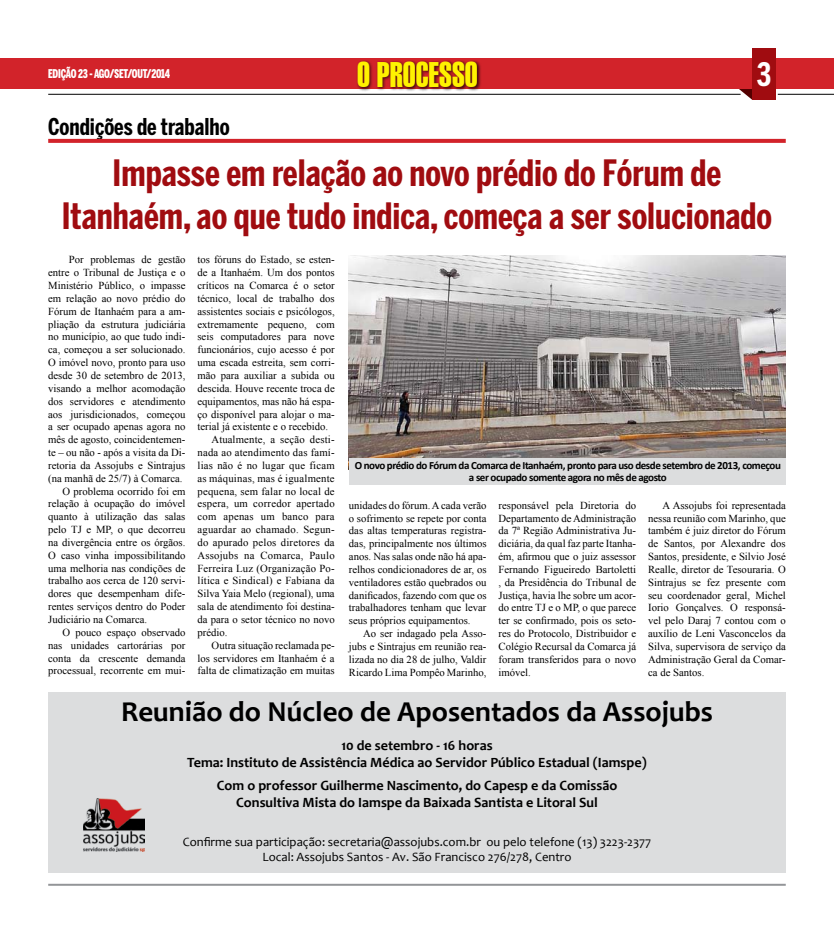
<style>
.page{position:relative;width:834px;height:933px;background:#fff}
.page>*{position:absolute;margin:0;border:0;box-sizing:border-box;transform-origin:0 0}
.t1{font:700 36px/43.2px "Benton Sans Comp";color:#a00c10;text-align:center}
.t2{font:34.7px "Swiss 911 BT Extra Compressed";color:#fff200}
.t3{font:700 32px "Benton Sans Comp";color:#fff}
.t4{font:700 29px "Candara";color:#000}
.t5{font:700 23px "Benton Sans Comp";color:#000}
.t6{font:700 14.2px/17px "Candara";color:#000;text-align:center}
.t7{font:12.7px/15.2px "Candara";color:#000;text-align:center}
.t8{font:900 12px "Benton Sans Comp";letter-spacing:-.02em;color:#fff;scale:.9 1}
.t9{font:700 11px/12.1px "Calibri";letter-spacing:-.04em;color:#000;text-align:center}
.t10{font:10.7px/12.8px "Times New Roman";color:#000;text-align:justify}
.t11{font:10.7px "Times New Roman";letter-spacing:.02em;color:#000}
</style>
<div class="page">
<div style="left:0;top:59px;width:20px;height:30px;background:#d2232a"></div>
<svg style="left:715px;top:89px;width:37px;height:11px"></svg>
<div style="left:20px;top:59px;width:813px;height:30px;background:#d2232a"></div>
<div style="left:752px;top:49px;width:23px;height:51px;background:#a00c10"></div>
<div style="left:356px;top:60px;width:168px;height:49px;background:#000;opacity:.7"></div>
<hr style="left:777px;top:94px;width:56px;height:1px;background:#000">
<hr style="left:48px;top:94px;width:692px;height:1px;background:#000">
<hr style="left:48px;top:883px;width:737px;height:2px;background:#939598">
<div style="left:49px;top:692px;width:736px;height:181px;background:#dcddde"></div>
<svg style="left:48px;top:139px;width:737px;height:4px;background:#d32930"></svg>
<img style="left:349px;top:256px;width:436px;height:203px">
<div style="left:349px;top:459px;width:436px;height:26px;background:#dcddde"></div>
<img style="left:83px;top:798px;width:61px;height:54px">
<p class="t8" style="left:48px;top:67px;width:137px">EDIÇÃO 23 - AGO/SET/OUT/2014</p>
<h2 class="t2" style="left:357px;top:55px;width:121px">O PROCESSO</h2>
<h3 class="t3" style="left:756px;top:55px;width:16px">3</h3>
<h3 class="t5" style="left:48px;top:114px;width:183px">Condições de trabalho</h3>
<h1 class="t1" style="left:62px;top:151px;width:711px">Impasse em relação ao novo prédio do Fórum de<br>Itanhaém, ao que tudo indica, começa a ser solucionado</h1>
<p class="t10" style="left:69px;top:253px;width:118px">Por problemas de gestão</p>
<p class="t10" style="left:48px;top:266px;width:139px">entre o Tribunal de Justiça e o</p>
<p class="t10" style="left:48px;top:279px;width:139px">Ministério Público, o impasse</p>
<p class="t10" style="left:48px;top:292px;width:139px">em relação ao novo prédio do</p>
<p class="t10" style="left:48px;top:304px;width:139px">Fórum de Itanhaém para a am-</p>
<p class="t10" style="left:48px;top:317px;width:139px">pliação da estrutura judiciária</p>
<p class="t10" style="left:48px;top:330px;width:139px">no município, ao que tudo indi-</p>
<p class="t10" style="left:48px;top:343px;width:139px">ca, começou a ser solucionado.</p>
<p class="t10" style="left:48px;top:356px;width:139px">O imóvel novo, pronto para uso</p>
<p class="t10" style="left:48px;top:369px;width:139px">desde 30 de setembro de 2013,</p>
<p class="t10" style="left:48px;top:382px;width:139px">visando a melhor acomodação</p>
<p class="t10" style="left:48px;top:394px;width:139px">dos servidores e atendimento</p>
<p class="t10" style="left:48px;top:407px;width:139px">aos jurisdicionados, começou</p>
<p class="t10" style="left:48px;top:420px;width:139px">a ser ocupado apenas agora no</p>
<p class="t10" style="left:48px;top:433px;width:139px">mês de agosto, coincidentemen-</p>
<p class="t10" style="left:48px;top:446px;width:139px">te – ou não - após a visita da Di-</p>
<p class="t10" style="left:48px;top:459px;width:139px">retoria da Assojubs e Sintrajus</p>
<p class="t10" style="left:48px;top:471px;width:136px">(na manhã de 25/7) à Comarca.</p>
<p class="t10" style="left:62px;top:484px;width:124px">O problema ocorrido foi em</p>
<p class="t10" style="left:48px;top:497px;width:139px">relação à ocupação do imóvel</p>
<p class="t10" style="left:48px;top:510px;width:139px">quanto à utilização das salas</p>
<p class="t10" style="left:48px;top:523px;width:139px">pelo TJ e MP, o que decorreu</p>
<p class="t10" style="left:48px;top:536px;width:139px">na divergência entre os órgãos.</p>
<p class="t10" style="left:48px;top:548px;width:139px">O caso vinha impossibilitando</p>
<p class="t10" style="left:48px;top:561px;width:139px">uma melhoria nas condições de</p>
<p class="t10" style="left:48px;top:574px;width:139px">trabalho aos cerca de 120 servi-</p>
<p class="t10" style="left:48px;top:587px;width:139px">dores que desempenham dife-</p>
<p class="t10" style="left:48px;top:600px;width:139px">rentes serviços dentro do Poder</p>
<p class="t10" style="left:48px;top:613px;width:100px">Judiciário na Comarca.</p>
<p class="t10" style="left:62px;top:625px;width:124px">O pouco espaço observado</p>
<p class="t10" style="left:48px;top:638px;width:139px">nas unidades cartorárias por</p>
<p class="t10" style="left:48px;top:651px;width:139px">conta da crescente demanda</p>
<p class="t10" style="left:48px;top:664px;width:139px">processual, recorrente em mui-</p>
<p class="t10" style="left:197px;top:253px;width:139px">tos fóruns do Estado, se esten-</p>
<p class="t10" style="left:197px;top:266px;width:139px">de a Itanhaém. Um dos pontos</p>
<p class="t10" style="left:197px;top:279px;width:139px">críticos na Comarca é o setor</p>
<p class="t10" style="left:197px;top:292px;width:139px">técnico, local de trabalho dos</p>
<p class="t10" style="left:197px;top:304px;width:139px">assistentes sociais e psicólogos,</p>
<p class="t10" style="left:197px;top:317px;width:139px">extremamente pequeno, com</p>
<p class="t10" style="left:197px;top:330px;width:139px">seis computadores para nove</p>
<p class="t10" style="left:197px;top:343px;width:139px">funcionários, cujo acesso é por</p>
<p class="t10" style="left:197px;top:356px;width:139px">uma escada estreita, sem corri-</p>
<p class="t10" style="left:197px;top:369px;width:139px">mão para auxiliar a subida ou</p>
<p class="t10" style="left:197px;top:382px;width:139px">descida. Houve recente troca de</p>
<p class="t10" style="left:197px;top:394px;width:139px">equipamentos, mas não há espa-</p>
<p class="t10" style="left:197px;top:407px;width:139px">ço disponível para alojar o ma-</p>
<p class="t10" style="left:197px;top:420px;width:132px">terial já existente e o recebido.</p>
<p class="t11" style="left:212px;top:432px;width:124px">Atualmente, a seção desti-</p>
<p class="t11" style="left:197px;top:445px;width:139px">nada ao atendimento das famí-</p>
<p class="t11" style="left:197px;top:458px;width:139px">lias não é no lugar que ficam</p>
<p class="t11" style="left:197px;top:471px;width:139px">as máquinas, mas é igualmente</p>
<p class="t11" style="left:197px;top:484px;width:139px">pequena, sem falar no local de</p>
<p class="t11" style="left:197px;top:496px;width:139px">espera, um corredor apertado</p>
<p class="t11" style="left:197px;top:509px;width:139px">com apenas um banco para</p>
<p class="t11" style="left:197px;top:522px;width:139px">aguardar ao chamado. Segun-</p>
<p class="t11" style="left:197px;top:535px;width:139px">do apurado pelos diretores da</p>
<p class="t11" style="left:197px;top:548px;width:139px">Assojubs na Comarca, Paulo</p>
<p class="t11" style="left:197px;top:561px;width:139px">Ferreira Luz (Organização Po-</p>
<p class="t11" style="left:197px;top:573px;width:139px">lítica e Sindical) e Fabiana da</p>
<p class="t10" style="left:197px;top:587px;width:139px">Silva Yaia Melo (regional), uma</p>
<p class="t10" style="left:197px;top:600px;width:139px">sala de atendimento foi destina-</p>
<p class="t10" style="left:197px;top:613px;width:139px">da para o setor técnico no novo</p>
<p class="t10" style="left:197px;top:625px;width:32px">prédio.</p>
<p class="t10" style="left:212px;top:638px;width:124px">Outra situação reclamada pe-</p>
<p class="t10" style="left:197px;top:651px;width:139px">los servidores em Itanhaém é a</p>
<p class="t10" style="left:197px;top:664px;width:139px">falta de climatização em muitas</p>
<p class="t9" style="left:354px;top:459px;width:427px">O novo prédio do Fórum da Comarca de Itanhaém, pronto para uso desde setembro de 2013, começou a ser ocupado somente agora no mês de agosto</p>
<p class="t10" style="left:498px;top:498px;width:139px">responsável pela Diretoria do Departamento de Administração da 7ª Região Administrativa Ju&shy;diciária, da qual faz parte Itanha&shy;ém, afirmou que o juiz assessor Fernando Figueiredo Bartoletti , da Presidência do Tribunal de Justiça, havia lhe sobre um acor&shy;do entre TJ e o MP, o que parece ter se confirmado, pois os seto&shy;res do Protocolo, Distribuidor e Colégio Recursal da Comarca já foram transferidos para o novo imóvel.</p>
<p class="t10" style="left:648px;top:498px;width:139px;text-indent:14px">A Assojubs foi representada nessa reunião com Marinho, que também é juiz diretor do Fórum de Santos, por Alexandre dos Santos, presidente, e Silvio José Realle, diretor de Tesouraria. O Sintrajus se fez presente com seu coordenador geral, Michel Iorio Gonçalves. O responsá&shy;vel pelo Daraj 7 contou com o auxílio de Leni Vasconcelos da Silva, supervisora de serviço da Administração Geral da Comar&shy;ca de Santos.</p>
<p class="t10" style="left:349px;top:498px;width:139px">unidades do fórum. A cada verão o sofrimento se repete por conta das altas temperaturas registra&shy;das, principalmente nos últimos anos. Nas salas onde não há apa&shy;relhos condicionadores de ar, os ventiladores estão quebrados ou danificados, fazendo com que os trabalhadores tenham que levar seus próprios equipamentos.</p>
<p class="t10" style="left:349px;top:627px;width:139px;text-indent:14px">Ao ser indagado pela Asso&shy;jubs e Sintrajus em reunião rea&shy;lizada no dia 28 de julho, Valdir Ricardo Lima Pompêo Marinho,</p>
<h3 class="t4" style="left:121px;top:693px;width:593px">Reunião do Núcleo de Aposentados da Assojubs</h3>
<h3 class="t6" style="left:187px;top:737px;width:461px">10 de setembro - 16 horas<br>Tema: Instituto de Assistência Médica ao Servidor Público Estadual (Iamspe)</h3>
<h3 class="t6" style="left:217px;top:776px;width:402px">Com o professor Guilherme Nascimento, do Capesp e da Comissão<br>Consultiva Mista do Iamspe da Baixada Santista e Litoral Sul</h3>
<p class="t7" style="left:183px;top:834px;width:470px">Confirme sua participação: secretaria@assojubs.com.br ou pelo telefone (13) 3223-2377<br>Local: Assojubs Santos - Av. São Francisco 276/278, Centro</p>
</div>
